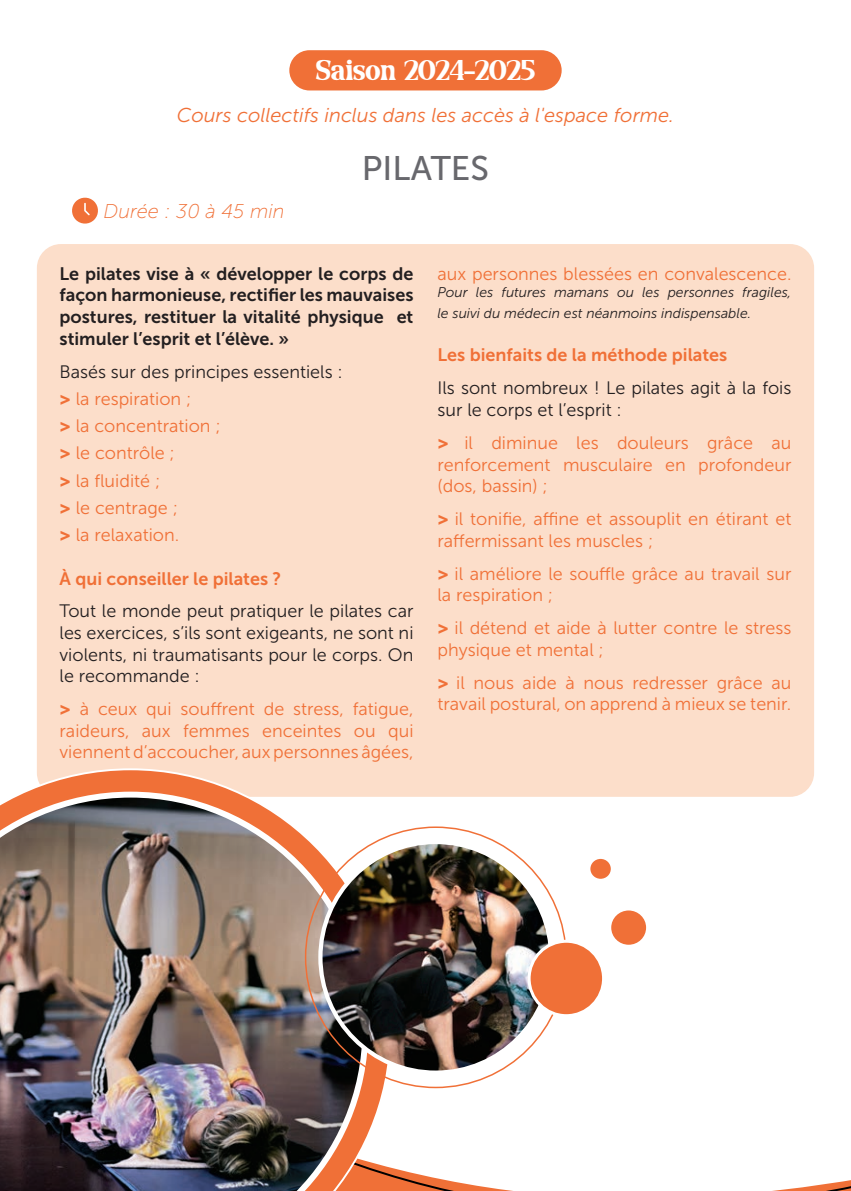
<style>
.page{position:relative;width:851px;height:1191px;background:#fff}
.page>*{position:absolute;margin:0;border:0;box-sizing:border-box;transform-origin:0 0}
.t1{font:34px "Museo Sans 500";color:#68686d}
.t2{font:32px "Honeypirls";color:#fff}
.t3{font:italic 20px "Museo Sans 300";color:#f07037}
.t4{font:italic 20px "Museo Sans 100";color:#f07037}
.t5{font:18px/21.6px "Museo Sans 300";color:#f07037}
.t6{font:18px/21.6px "Museo Sans 300";color:#231f20;text-align:justify}
.t7{font:18px/21.6px "Museo Sans 700";color:#231f20;text-align:justify}
.t8{font:18px "Museo Sans 700";color:#f07037}
.t9{font:italic 14px/21.6px "Museo Sans 300";color:#231f20}
.s1{color:#231f20}
.s2{font-family:"Museo Sans 900"}
</style>
<div class="page">
<svg style="left:391px;top:1058px;width:459px;height:133px"></svg>
<div style="left:37px;top:244px;width:777px;height:553px;background:#fcdeca;border-radius:24px"></div>
<div style="left:289px;top:50px;width:272px;height:40px;background:#f07037;border-radius:20px"></div>
<svg style="left:72px;top:197px;width:26px;height:27px"></svg>
<svg style="left:29px;top:768px;width:362px;height:423px"></svg>
<img style="left:0;top:791px;width:368px;height:400px">
<img style="left:320px;top:842px;width:231px;height:230px;border-radius:115px">
<div style="left:529px;top:941px;width:74px;height:74px;background:#f07037;border-radius:50%"></div>
<div style="left:527px;top:939px;width:78px;height:78px;border:3px solid #fff;border-radius:50%"></div>
<div style="left:609px;top:909px;width:38px;height:37px;background:#f07037;border-radius:50%"></div>
<div style="left:608px;top:907px;width:41px;height:40px;border:3px solid #fff;border-radius:50%"></div>
<div style="left:588px;top:857px;width:24px;height:23px;background:#f07037;border-radius:50%"></div>
<div style="left:587px;top:856px;width:26px;height:25px;border:3px solid #fff;border-radius:50%"></div>
<h2 class="t2" style="left:316px;top:53px;width:221px">Saison 2024-2025</h2>
<p class="t3" style="left:177px;top:104px;width:498px">Cours collectifs inclus dans les accès à l'espace forme.</p>
<h1 class="t1" style="left:362px;top:150px;width:128px">PILATES</h1>
<p class="t4" style="left:104px;top:201px;width:182px">Durée : 30 à 45 min</p>
<p class="t7" style="left:60px;top:263px;width:355px">Le pilates vise à « développer le corps de façon harmonieuse, rectifier les mauvaises postures, restituer la vitalité physique et stimuler l’esprit et l’élève. »</p>
<p class="t5" style="left:60px;top:358px;width:285px;line-height:27.2px"><span class="s1">Basés sur des principes essentiels : </span><span class="s2">&gt;</span> la respiration ;<br><span class="s2">&gt;</span> la concentration ;<br><span class="s2">&gt;</span> le contrôle ;<br><span class="s2">&gt;</span> la fluidité ;<br><span class="s2">&gt;</span> le centrage ;<br><span class="s2">&gt;</span> la relaxation.</p>
<p class="t8" style="left:60px;top:568px;width:223px">À qui conseiller le pilates ?</p>
<p class="t6" style="left:60px;top:600px;width:355px">Tout le monde peut pratiquer le pilates car les exercices, s’ils sont exigeants, ne sont ni violents, ni traumatisants pour le corps. On le recommande :</p>
<p class="t5" style="left:60px;top:698px;width:355px;text-align:justify"><span class="s2">&gt;</span> à ceux qui souffrent de stress, fatigue, raideurs, aux femmes enceintes ou qui viennent d’accoucher, aux personnes âgées,</p>
<p class="t5" style="left:437px;top:263px;width:355px">aux personnes blessées en convalescence.</p>
<p class="t9" style="left:437px;top:281px;width:355px">Pour les futures mamans ou les personnes fragiles, le suivi du médecin est néanmoins indispensable.</p>
<p class="t8" style="left:437px;top:345px;width:291px">Les bienfaits de la méthode pilates</p>
<p class="t6" style="left:437px;top:377px;width:355px">Ils sont nombreux ! Le pilates agit à la fois sur le corps et l’esprit :</p>
<p class="t5" style="left:437px;top:432px;width:355px;text-align:justify"><span class="s2">&gt;</span> il diminue les douleurs grâce au renforcement musculaire en profondeur (dos, bassin) ;</p>
<p class="t5" style="left:437px;top:508px;width:355px"><span class="s2">&gt;</span> il tonifie, affine et assouplit en étirant et raffermissant les muscles ;</p>
<p class="t5" style="left:437px;top:563px;width:355px"><span class="s2">&gt;</span> il améliore le souffle grâce au travail sur la respiration ;</p>
<p class="t5" style="left:437px;top:617px;width:355px"><span class="s2">&gt;</span> il détend et aide à lutter contre le stress physique et mental ;</p>
<p class="t5" style="left:437px;top:672px;width:355px"><span class="s2">&gt;</span> il nous aide à nous redresser grâce au travail postural, on apprend à mieux se tenir.</p>
</div>
